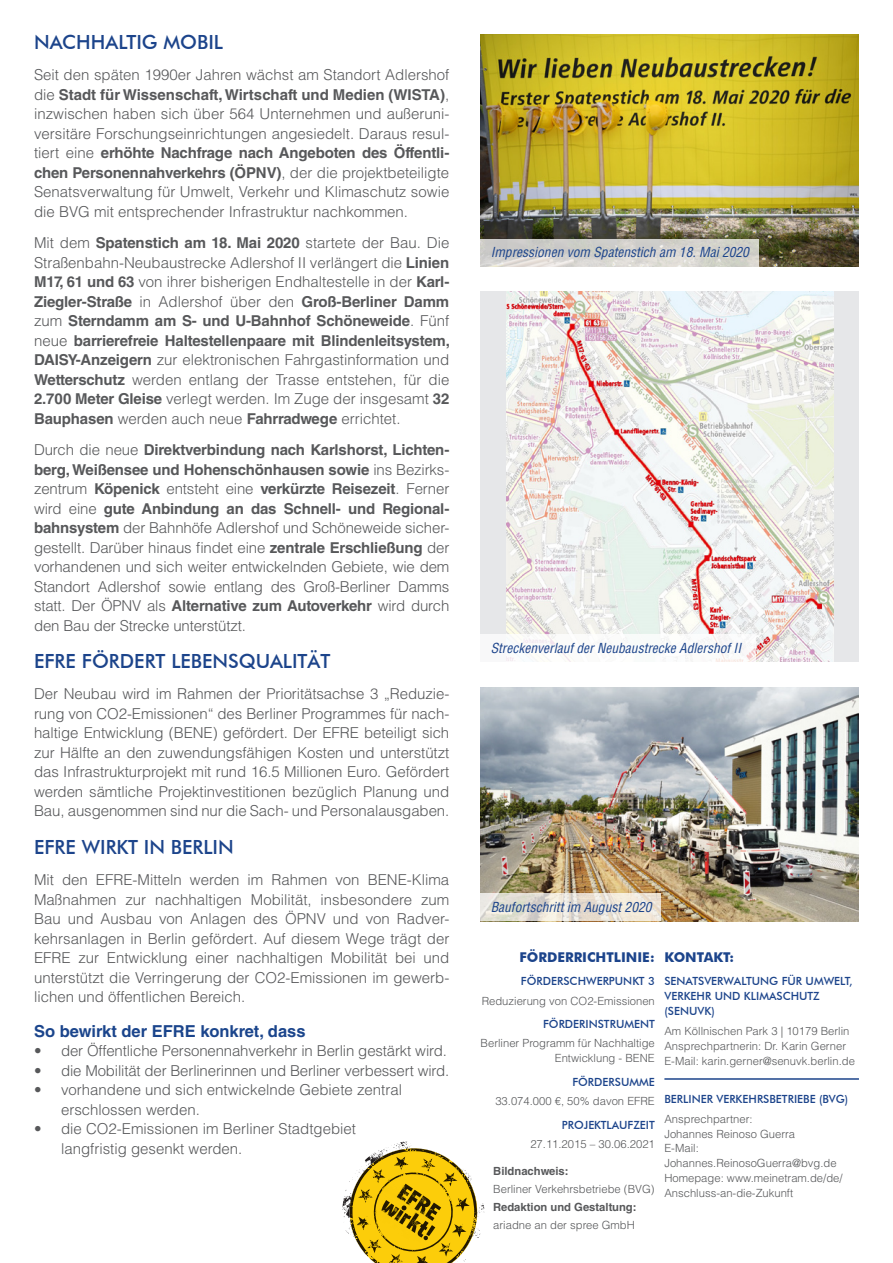
<style>
.page{position:relative;width:893px;height:1263px;background:#fff}
.page>*{position:absolute;margin:0;border:0;box-sizing:border-box;transform-origin:0 0}
.Überschriften_Hinter{font:500 19.5px "Futura BT";color:#1c448b}
.Letze_Überschrift_Hi{font:700 16.5px "Helvetica LT Std";color:#1b458c}
.Fließtext_Vorder-Hin{font:300 15px/19.5px "Helvetica LT Std";color:#57585a;text-align:justify}
.t1{font:italic condensed 13.5px "Helvetica LT Std";color:#1c448b}
.Förderrichtlinie{font:700 13.5px "Futura BT";color:#1c448b}
.Kontakt{font:700 13.5px "Futura BT";color:#1c448b}
.Ansprechpartner_Rech{font:300 11.25px/15px "Helvetica LT Std";color:#57585a}
.Fließtext{font:300 11.25px/15px "Helvetica LT Std";color:#57585a;text-align:right}
.Amt_Ü2_Rechts{font:500 11.25px/15px "Futura BT";color:#1c448b}
.Förderschwerpunk_Ü2{font:500 11.25px "Futura BT";color:#1c448b}
.Bildnachweise_Redakt{font:700 11.25px "Helvetica LT Std";color:#57585a}
.s1{font-weight:700}
</style>
<div class="page">
<img style="left:480px;top:34px;width:379px;height:232px">
<svg style="left:480px;top:239px;width:279px;height:27px;background:#d4d2cd"></svg>
<div style="left:480px;top:291px;width:379px;height:371px;background:#e6e7e9"></div>
<img style="left:506px;top:291px;width:327px;height:371px">
<div style="left:480px;top:635px;width:276px;height:27px;background:#fff"></div>
<img style="left:480px;top:687px;width:379px;height:234px">
<svg style="left:480px;top:894px;width:181px;height:27px;background:#e7e1d6"></svg>
<hr style="left:664px;top:1078px;width:195px;height:2px;background:#1c448b">
<svg style="left:342px;top:1141px;width:142px;height:122px"></svg>
<h2 class="Überschriften_Hinter" style="left:34px;top:30px;width:191px">NACHHALTIG MOBIL</h2>
<p class="Fließtext_Vorder-Hin" style="left:34px;top:65px;width:417px">Seit den späten 1990er Jahren wächst am Standort Adlershof die <span class="s1">Stadt für Wissenschaft, Wirtschaft und Medien (WISTA)</span>, inzwischen haben sich über 564 Unternehmen und außeruni&shy;versitäre Forschungseinrichtungen angesiedelt. Daraus resul&shy;tiert eine <span class="s1">erhöhte Nachfrage nach Angeboten des Öffentli&shy;chen Personennahverkehrs (ÖPNV)</span>, der die projektbeteiligte Senatsverwaltung für Umwelt, Verkehr und Klimaschutz sowie die BVG mit entsprechender Infrastruktur nachkommen.</p>
<p class="Fließtext_Vorder-Hin" style="left:34px;top:233px;width:417px">Mit dem <span class="s1">Spatenstich am 18. Mai 2020</span> startete der Bau. Die Straßenbahn-Neubaustrecke Adlershof II verlängert die <span class="s1">Linien M17, 61 und 63</span> von ihrer bisherigen Endhaltestelle in der <span class="s1">Karl-Ziegler-Straße</span> in Adlershof über den <span class="s1">Groß-Berliner Damm </span>zum <span class="s1">Sterndamm am S- und U-Bahnhof Schöneweide</span>. Fünf neue <span class="s1">barrierefreie Haltestellenpaare mit Blindenleitsystem, DAISY-Anzeigern</span> zur elektronischen Fahrgastinformation und <span class="s1">Wetterschutz</span> werden entlang der Trasse entstehen, für die <span class="s1">2.700 Meter Gleise</span> verlegt werden. Im Zuge der insgesamt <span class="s1">32<br>Bauphasen</span> werden auch neue <span class="s1">Fahrradwege</span> errichtet.</p>
<p class="Fließtext_Vorder-Hin" style="left:34px;top:440px;width:417px">Durch die neue <span class="s1">Direktverbindung nach Karlshorst, Lichten&shy;berg, Weißensee und Hohenschönhausen sowie</span> ins Bezirks&shy;zentrum <span class="s1">Köpenick</span> entsteht eine <span class="s1">verkürzte Reisezeit</span>. Ferner wird eine <span class="s1">gute Anbindung an das Schnell- und Regional&shy;bahnsystem</span> der Bahnhöfe Adlershof und Schöneweide sicher&shy;gestellt. Darüber hinaus findet eine <span class="s1">zentrale Erschließung</span> der vorhandenen und sich weiter entwickelnden Gebiete, wie dem Standort Adlershof sowie entlang des Groß-Berliner Damms statt. Der ÖPNV als <span class="s1">Alternative zum Autoverkehr</span> wird durch den Bau der Strecke unterstützt.</p>
<h2 class="Überschriften_Hinter" style="left:34px;top:649px;width:298px">EFRE FÖRDERT LEBENSQUALITÄT</h2>
<p class="Fließtext_Vorder-Hin" style="left:34px;top:684px;width:417px">Der Neubau wird im Rahmen der Prioritätsachse 3 „Reduzie&shy;rung von CO2-Emissionen“ des Berliner Programmes für nach&shy;haltige Entwicklung (BENE) gefördert. Der EFRE beteiligt sich zur Hälfte an den zuwendungsfähigen Kosten und unterstützt das Infrastrukturprojekt mit rund 16.5 Millionen Euro. Gefördert werden sämtliche Projektinvestitionen bezüglich Planung und Bau, ausgenommen sind nur die Sach- und Personalausgaben.</p>
<h2 class="Überschriften_Hinter" style="left:34px;top:835px;width:201px">EFRE WIRKT IN BERLIN</h2>
<p class="Fließtext_Vorder-Hin" style="left:34px;top:870px;width:417px">Mit den EFRE-Mitteln werden im Rahmen von BENE-Klima Maßnahmen zur nachhaltigen Mobilität, insbesondere zum Bau und Ausbau von Anlagen des ÖPNV und von Radver&shy;kehrsanlagen in Berlin gefördert. Auf diesem Wege trägt der EFRE zur Entwicklung einer nachhaltigen Mobilität bei und unterstützt die Verringerung der CO2-Emissionen im gewerb&shy;lichen und öffentlichen Bereich.</p>
<h2 class="Letze_Überschrift_Hi" style="left:34px;top:1021px;width:273px">So bewirkt der EFRE konkret, dass</h2>
<p class="Fließtext_Vorder-Hin" style="left:34px;top:1041px;width:414px">• der Öffentliche Personennahverkehr in Berlin gestärkt wird.</p>
<p class="Fließtext_Vorder-Hin" style="left:34px;top:1060px;width:417px">• die Mobilität der Berlinerinnen und Berliner verbessert wird.</p>
<p class="Fließtext_Vorder-Hin" style="left:61px;top:1080px;width:342px;text-indent:-27px">• vorhandene und sich entwickelnde Gebiete zentral erschlossen werden.</p>
<p class="Fließtext_Vorder-Hin" style="left:61px;top:1119px;width:297px;text-indent:-27px">• die CO2-Emissionen im Berliner Stadtgebiet langfristig gesenkt werden.</p>
<p class="t1" style="left:491px;top:244px;width:260px">Impressionen vom Spatenstich am 18. Mai 2020</p>
<p class="t1" style="left:491px;top:640px;width:252px">Streckenverlauf der Neubaustrecke Adlershof II</p>
<p class="t1" style="left:491px;top:899px;width:162px">Baufortschritt im August 2020</p>
<h1 class="Förderrichtlinie" style="left:519px;top:949px;width:137px">FÖRDERRICHTLINIE:</h1>
<h2 class="Förderschwerpunk_Ü2" style="left:521px;top:975px;width:135px">FÖRDERSCHWERPUNKT 3</h2>
<p class="Fließtext" style="left:482px;top:993px;width:175px">Reduzierung von CO2-Emissionen</p>
<h2 class="Förderschwerpunk_Ü2" style="left:543px;top:1017px;width:113px">FÖRDERINSTRUMENT</h2>
<p class="Fließtext" style="left:481px;top:1036px;width:176px">Berliner Programm für Nachhaltige<br>Entwicklung - BENE</p>
<h2 class="Förderschwerpunk_Ü2" style="left:572px;top:1075px;width:84px">FÖRDERSUMME</h2>
<p class="Fließtext" style="left:495px;top:1093px;width:161px">33.074.000 €, 50% davon EFRE</p>
<h2 class="Förderschwerpunk_Ü2" style="left:562px;top:1118px;width:94px">PROJEKTLAUFZEIT</h2>
<p class="Fließtext" style="left:530px;top:1136px;width:126px">27.11.2015 – 30.06.2021</p>
<h1 class="Bildnachweise_Redakt" style="left:493px;top:1164px;width:77px">Bildnachweis:</h1>
<p class="Fließtext" style="left:493px;top:1181px;width:163px">Berliner Verkehrsbetriebe (BVG)</p>
<h1 class="Bildnachweise_Redakt" style="left:493px;top:1200px;width:145px">Redaktion und Gestaltung:</h1>
<p class="Fließtext" style="left:493px;top:1217px;width:143px">ariadne an der spree GmbH</p>
<h1 class="Kontakt" style="left:664px;top:949px;width:71px">KONTAKT:</h1>
<h2 class="Amt_Ü2_Rechts" style="left:664px;top:974px;width:190px">SENATSVERWALTUNG FÜR UMWELT,<br>VERKEHR UND KLIMASCHUTZ (SENUVK)</h2>
<p class="Ansprechpartner_Rech" style="left:664px;top:1023px;width:187px">Am Köllnischen Park 3 | 10179 Berlin</p>
<p class="Ansprechpartner_Rech" style="left:664px;top:1038px;width:183px">Ansprechpartnerin: Dr. Karin Gerner</p>
<p class="Ansprechpartner_Rech" style="left:664px;top:1053px;width:192px">E-Mail: karin.gerner@senuvk.berlin.de</p>
<h2 class="Amt_Ü2_Rechts" style="left:664px;top:1092px;width:185px">BERLINER VERKEHRSBETRIEBE (BVG)</h2>
<p class="Ansprechpartner_Rech" style="left:664px;top:1111px;width:132px">Ansprechpartner:<br>Johannes Reinoso Guerra</p>
<p class="Ansprechpartner_Rech" style="left:664px;top:1141px;width:174px">E-Mail:<br>Johannes.ReinosoGuerra@bvg.de</p>
<p class="Ansprechpartner_Rech" style="left:664px;top:1171px;width:180px">Homepage: www.meinetram.de/de/<br>Anschluss-an-die-Zukunft</p>
</div>
